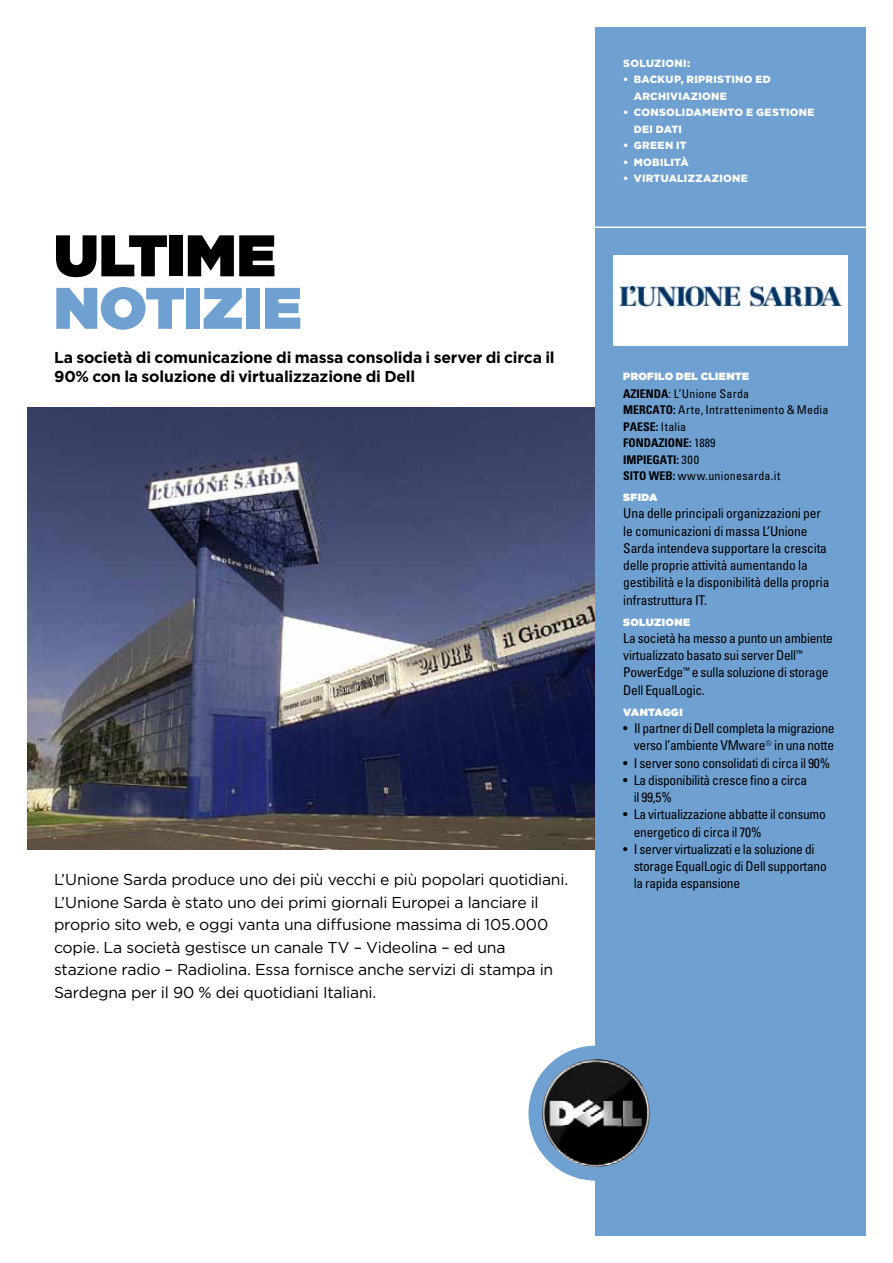
<style>
.page{position:relative;width:893px;height:1263px;background:#fff}
.page>*{position:absolute;margin:0;border:0;box-sizing:border-box;transform-origin:0 0}
.t1{font:900 58.5px "Gotham";color:#6ea0d1}
.t2{font:900 58.5px "Gotham";letter-spacing:.005em;color:#000}
.t3{font:15.75px/22.5px "Gotham";letter-spacing:-.015em;color:#000}
.t4{font:700 15.75px/18.9px "Gotham";letter-spacing:-.01em;color:#000}
.t5{font:condensed 13.5px/17.2px "Univers LT Std";letter-spacing:-.02em;color:#000}
.t6{font:condensed 12px/16.5px "Univers LT Std";letter-spacing:.02em;color:#000}
.t7{font:900 10.5px "Gotham";letter-spacing:.025em;color:#fff}
.t8{font:900 10.5px "Gotham";letter-spacing:.03em;color:#fff}
.s1{font-weight:700}
</style>
<div class="page">
<img style="left:27px;top:408px;width:569px;height:442px">
<div style="left:596px;top:27px;width:270px;height:1208px;background:#6ea0d1"></div>
<hr style="left:594px;top:227px;width:274px;height:1px;background:#fff">
<div style="left:614px;top:255px;width:234px;height:90px;background:#fff"></div>
<img style="left:542px;top:1059px;width:108px;height:108px;border-radius:54px">
<div style="left:528px;top:1046px;width:135px;height:135px;border:14px solid #6ea0d1;border-radius:50%"></div>
<img style="left:619px;top:286px;width:223px;height:20px">
<h1 class="t2" style="left:54px;top:214px;width:223px">ULTIME</h1>
<h1 class="t1" style="left:54px;top:266px;width:249px">NOTIZIE</h1>
<p class="t4" style="left:54px;top:348px;width:502px">La società di comunicazione di massa consolida i server di circa il<br>90% con la soluzione di virtualizzazione di Dell</p>
<p class="t3" style="left:54px;top:868px;width:516px">L’Unione Sarda produce uno dei più vecchi e più popolari quotidiani.<br>L’Unione Sarda è stato uno dei primi giornali Europei a lanciare il proprio sito web, e oggi vanta una diffusione massima di 105.000 copie. La società gestisce un canale TV – Videolina – ed una stazione radio – Radiolina. Essa fornisce anche servizi di stampa in Sardegna per il 90 % dei quotidiani Italiani.</p>
<p class="t7" style="left:623px;top:56px;width:68px">SOLUZIONI:</p>
<p class="t7" style="left:623px;top:72px;width:115px">• BACKUP, RIPRISTINO</p>
<p class="t7" style="left:755px;top:72px;width:17px">ED</p>
<p class="t7" style="left:634px;top:89px;width:65px">ARCHIVIAZION</p>
<p class="t7" style="left:720px;top:89px;width:9px">E</p>
<p class="t7" style="left:623px;top:105px;width:50px">• CONSOLI</p>
<p class="t7" style="left:686px;top:105px;width:109px">DAMENTO E GESTION</p>
<p class="t7" style="left:807px;top:105px;width:9px">E</p>
<p class="t7" style="left:634px;top:122px;width:48px">DEI DATI</p>
<p class="t7" style="left:623px;top:138px;width:65px">• GREENIT</p>
<p class="t7" style="left:623px;top:155px;width:67px">• MOBILITÀ</p>
<p class="t7" style="left:623px;top:171px;width:62px">• VIRTUALIZZ</p>
<p class="t7" style="left:703px;top:171px;width:17px">AZION</p>
<p class="t7" style="left:741px;top:171px;width:9px">E</p>
<p class="t8" style="left:623px;top:369px;width:39px">PROFILO</p>
<p class="t8" style="left:676px;top:369px;width:41px">DEL CLIENTE</p>
<p class="t6" style="left:623px;top:385px;width:207px"><span class="s1">AZIENDA</span>: L’Unione Sarda<br><span class="s1">MERCATO:</span> Arte, Intrattenimento &amp; Media<br><span class="s1">PAESE:</span> Italia<br><span class="s1">FONDAZIONE:</span> 1889<br><span class="s1">IMPIEGATI:</span> 300<br><span class="s1">SITO WEB:</span> www.unionesarda.it</p>
<p class="t8" style="left:623px;top:490px;width:36px">SFIDA</p>
<p class="t5" style="left:623px;top:505px;width:208px">Una delle principali organizzazioni per le comunicazioni di massa L’Unione Sarda intendeva supportare la crescita delle proprie attività aumentando la gestibilità e la disponibilità della propria infrastruttura IT.</p>
<p class="t8" style="left:623px;top:614px;width:68px">SOLUZIONE</p>
<p class="t5" style="left:623px;top:629px;width:211px">La società ha messo a punto un ambiente virtualizzato basato sui server Dell<sup>™ </sup>PowerEdge<sup>™</sup> e sulla soluzione di storage Dell EqualLogic.</p>
<p class="t8" style="left:623px;top:704px;width:61px">VANTAGGI</p>
<p class="t5" style="left:623px;top:719px;width:213px;text-align:right">• Il partner di Dell completa la migrazione verso l’ambiente VMware<sup>®</sup> in una notte</p>
<p class="t5" style="left:623px;top:754px;width:208px">• I server sono consolidati di circa il 90%</p>
<p class="t5" style="left:634px;top:771px;width:175px;text-indent:-11px">• La disponibilità cresce fino a circa il 99,5%</p>
<p class="t5" style="left:634px;top:806px;width:193px;text-indent:-11px">• La virtualizzazione abbatte il consumo energetico di circa il 70%</p>
<p class="t5" style="left:634px;top:840px;width:194px;text-indent:-11px">• I server virtualizzati e la soluzione di storage EqualLogic di Dell supportano la rapida espansione</p>
</div>
